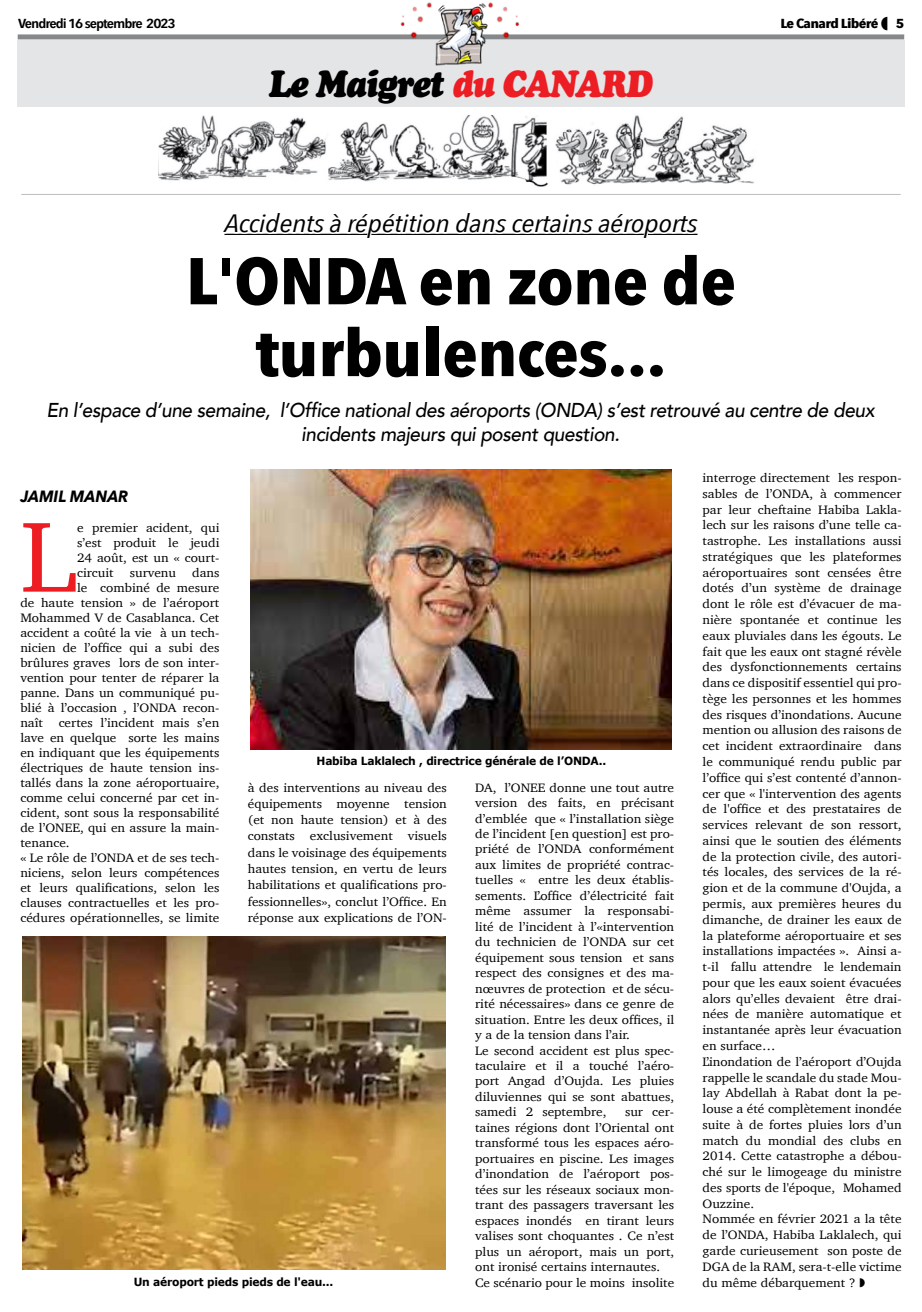
<style>
.page{position:relative;width:922px;height:1312px;background:#fff}
.page>*{position:absolute;margin:0;border:0;box-sizing:border-box;transform-origin:0 0}
.t1{font:101.88px "Charter";color:#ed1d24;scale:1.07 1}
.t2{font:700 65.25px/71.8px "Avenir Next Condensed";letter-spacing:-.01em;color:#000;text-align:center;scale:1.15 1}
.t3{font:italic 37.5px "Cooper Black Std";letter-spacing:-.04em;color:#000;scale:.9 1}
.t4{font:italic 25px "Avenir Next Condensed";letter-spacing:-.01em;color:#000;scale:1.25 1}
.t5{font:italic 500 20px/24px "Avenir";letter-spacing:-.02em;color:#000;text-align:center;scale:.95 1}
.t6{font:italic 700 16.25px "Avenir Next";color:#000;scale:.94 1}
.t7{font:600 13px "Avenir Next Condensed";letter-spacing:-.06em;color:#000;scale:1.25 1}
.t8{font:700 13px "Avenir Next Condensed";letter-spacing:-.04em;color:#000;scale:1.25 1}
.t9{font:12.5px/15.8px "Charter";color:#000;scale:1.07 1}
.t10{font:700 11.25px "Verdana";letter-spacing:-.02em;color:#000;scale:.96 1}
.s1{color:#ed1d24}
</style>
<div class="page">
<img style="left:159px;top:116px;width:389px;height:71px">
<img style="left:555px;top:115px;width:200px;height:70px">
<div style="left:17px;top:40px;width:887px;height:67px;background:#e4e5e6"></div>
<hr style="left:21px;top:194px;width:879px;height:1px;background:#bcbec0">
<div style="left:18px;top:34px;width:886px;height:5px;background:#86888a"></div>
<img style="left:395px;top:2px;width:131px;height:64px">
<img style="left:23px;top:936px;width:422px;height:333px">
<svg style="left:224px;top:233px;width:474px;height:2px"></svg>
<img style="left:250px;top:469px;width:421px;height:280px">
<p class="t7" style="left:18px;top:12px;width:128px">Vendredi 16 septembre 2023</p>
<p class="t8" style="left:780px;top:15px;width:80px">Le Canard Libéré</p>
<p class="t8" style="left:895px;top:15px;width:8px">5</p>
<h3 class="t3" style="left:268px;top:61px;width:428px">Le Maigret <span class="s1">du CANARD</span></h3>
<h3 class="t4" style="left:224px;top:209px;width:380px">Accidents à répétition dans certains aéroports</h3>
<h2 class="t2" style="left:186px;top:245px;width:480px">L'ONDA en zone de turbulences...</h2>
<h3 class="t5" style="left:46px;top:399px;width:873px">En l’espace d’une semaine, l’Office national des aéroports (ONDA) s’est retrouvé au centre de deux incidents majeurs qui posent question.</h3>
<h3 class="t6" style="left:20px;top:481px;width:116px">JAMIL MANAR</h3>
<h1 class="t1" style="left:20px;top:469px;width:55px">L</h1>
<p class="t9" style="left:77px;top:519px;width:134px;line-height:15px;text-align:justify">e premier acident, qui s’est produit le jeudi 24 août, est un « court&shy;circuit</p>
<p class="t9" style="left:130px;top:564px;width:45px">survenu</p>
<p class="t9" style="left:192px;top:564px;width:27px">dans</p>
<p class="t9" style="left:77px;top:579px;width:134px">le combiné de mesure</p>
<p class="t9" style="left:20px;top:594px;width:187px">de haute tension » de l’aéroport</p>
<p class="t9" style="left:20px;top:609px;width:187px">Mohammed V de Casablanca. Cet</p>
<p class="t9" style="left:20px;top:624px;width:187px">accident a coûté la vie à un tech-</p>
<p class="t9" style="left:20px;top:639px;width:187px">nicien de l’office qui a subi des</p>
<p class="t9" style="left:20px;top:654px;width:187px">brûlures graves lors de son inter-</p>
<p class="t9" style="left:20px;top:669px;width:187px">vention pour tenter de réparer la</p>
<p class="t9" style="left:20px;top:684px;width:187px">panne. Dans un communiqué pu-</p>
<p class="t9" style="left:20px;top:699px;width:187px">blié à l’occasion , l’ONDA recon-</p>
<p class="t9" style="left:20px;top:714px;width:23px">naît</p>
<p class="t9" style="left:20px;top:714px;width:187px;line-height:15px;text-indent:38px">certes l’incident mais s’en lave en quelque sorte les mains en indiquant que les équipements électriques de haute tension ins&shy;tallés dans la zone aéroportuaire, comme celui concerné par cet in&shy;cident, sont sous la responsabilité de l’ONEE, qui en assure la main&shy;tenance.<br>« Le rôle de l’ONDA et de ses tech&shy;niciens, selon leurs compétences et leurs qualifications, selon les clauses contractuelles et les pro&shy;cédures opérationnelles, se limite</p>
<p class="t10" style="left:316px;top:754px;width:303px">Habiba Laklalech , directrice générale de l’ONDA..</p>
<p class="t9" style="left:248px;top:778px;width:187px;line-height:16.2px;text-align:justify">à des interventions au niveau des équipements moyenne tension (et non haute tension) et à des constats exclusivement visuels dans le voisinage des équipements hautes tension, en vertu de leurs habilitations et qualifications pro&shy;fessionnelles», conclut l’Office. En réponse aux explications de l’ON-</p>
<p class="t9" style="left:475px;top:779px;width:187px">DA, l’ONEE donne une tout autre version des faits, en précisant d’emblée que « l’installation siège de l’incident [en question] est pro&shy;priété de l’ONDA conformément aux limites de propriété contrac&shy;tuelles « entre les deux établis&shy;sements. L’office d’électricité fait même assumer la responsabi&shy;lité de l’incident à l’«intervention du technicien de l’ONDA sur cet équipement sous tension et sans respect des consignes et des ma&shy;nœuvres de protection et de sécu&shy;rité nécessaires» dans ce genre de situation. Entre les deux offices, il y a de la tension dans l’air.<br>Le second accident est plus spec&shy;taculaire et il a touché l’aéro&shy;port Angad d’Oujda. Les pluies diluviennes qui se sont abattues, samedi 2 septembre,</p>
<p class="t9" style="left:475px;top:1103px;width:187px;text-indent:150px">sur cer&shy;taines régions dont l’Oriental ont transformé tous les espaces aéro&shy;portuaires en piscine. Les images d’inondation de l’aéroport pos&shy;tées sur les réseaux sociaux mon&shy;trant des passagers traversant les espaces inondés en tirant leurs valises sont choquantes . Ce n’est plus un aéroport, mais un port, ont ironisé certains internautes.<br>Ce scénario pour le moins insolite</p>
<p class="t10" style="left:134px;top:1274px;width:209px">Un aéroport pieds pieds de l'eau...</p>
<p class="t9" style="left:702px;top:469px;width:187px">interroge directement les respon&shy;sables de l’ONDA, à commencer par leur cheftaine Habiba Lakla&shy;lech sur les raisons d’une telle ca&shy;tastrophe. Les installations aussi stratégiques que les plateformes aéroportuaires sont censées être dotés d’un système de drainage dont le rôle est d’évacuer de ma&shy;nière spontanée et continue les eaux pluviales dans les égouts. Le fait que les eaux ont stagné révèle des dysfonctionnements certains dans ce dispositif essentiel qui pro&shy;tège les personnes et les hommes des risques d’inondations. Aucune mention ou allusion des raisons de cet incident extraordinaire dans le communiqué rendu public par l’office qui s’est contenté d’annon&shy;cer que « l'intervention des agents de l'office et des prestataires de services relevant de son ressort, ainsi que le soutien des éléments de la protection civile, des autori&shy;tés locales, des services de la ré&shy;gion et de la commune d'Oujda, a permis, aux premières heures du dimanche, de drainer les eaux de la plateforme aéroportuaire et ses installations impactées ». Ainsi a&shy;t-il fallu attendre le lendemain pour que les eaux soient évacuées alors qu’elles devaient être drai&shy;nées de manière automatique et instantanée après leur évacuation en surface…<br>L’inondation de l’aéroport d’Oujda rappelle le scandale du stade Mou&shy;lay Abdellah à Rabat dont la pe&shy;louse a été complètement inondée suite à de fortes pluies lors d’un match du mondial des clubs en<br>2014. Cette catastrophe a débou&shy;ché sur le limogeage du ministre des sports de l'époque, Mohamed<br>Ouzzine.<br>Nommée en février 2021 a la tête de l’ONDA, Habiba Laklalech, qui garde curieusement son poste de<br>DGA de la RAM, sera-t-elle victime du même débarquement ?</p>
</div>
